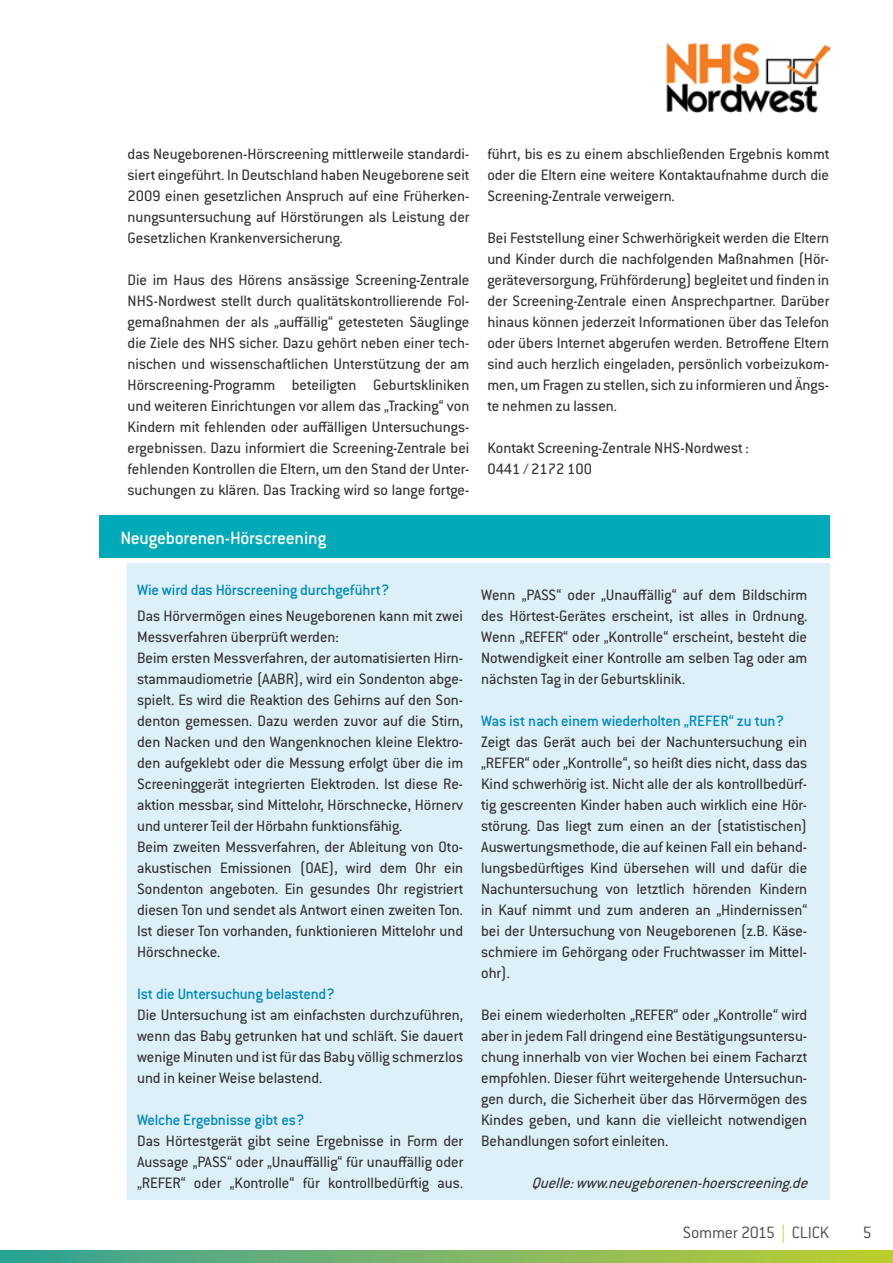
<style>
.page{position:relative;width:893px;height:1263px;background:#fff}
.page>*{position:absolute;margin:0;border:0;box-sizing:border-box;transform-origin:0 0}
.Introtext{font:500 19.5px "Conduit ITC Pro";letter-spacing:-.015em;color:#fff}
.t1{font:300 18px "Conduit ITC Pro";letter-spacing:-.02em;color:#4b4c4d}
.Fließ{font:16.5px/21px "Conduit ITC Pro";color:#312f30;text-align:justify}
.Hervorhebung_fleiß_b{font:500 16.5px "Conduit ITC Pro";letter-spacing:-.015em;color:#008bc0}
.Fließ-2{font:italic 16.5px "Conduit ITC Pro";color:#312f30}
.s1{color:#bdcf29}
</style>
<div class="page">
<svg style="left:0;top:1250px;width:893px;height:13px;background:#7bb665"></svg>
<div style="left:127px;top:563px;width:702px;height:637px;background:#ddeff7"></div>
<div style="left:99px;top:516px;width:730px;height:42px;background:#00aab8"></div>
<img style="left:666px;top:42px;width:163px;height:71px">
<p class="Fließ" style="left:128px;top:143px;width:343px">das Neugeborenen-Hörscreening mittlerweile standardi&shy;siert eingeführt. In Deutschland haben Neugeborene seit 2009 einen gesetzlichen Anspruch auf eine Früherken&shy;nungsuntersuchung auf Hörstörungen als Leistung der Gesetzlichen Krankenversicherung.</p>
<p class="Fließ" style="left:128px;top:269px;width:343px">Die im Haus des Hörens ansässige Screening-Zentrale NHS-Nordwest stellt durch qualitätskontrollierende Fol&shy;gemaßnahmen der als „auffällig“ getesteten Säuglinge die Ziele des NHS sicher. Dazu gehört neben einer tech&shy;nischen und wissenschaftlichen Unterstützung der am Hörscreening-Programm beteiligten Geburtskliniken und weiteren Einrichtungen vor allem das „Tracking“ von Kindern mit fehlenden oder auffälligen Untersuchungs&shy;ergebnissen. Dazu informiert die Screening-Zentrale bei fehlenden Kontrollen die Eltern, um den Stand der Unter&shy;suchungen zu klären. Das Tracking wird so lange fortge-</p>
<p class="Fließ" style="left:487px;top:143px;width:343px">führt, bis es zu einem abschließenden Ergebnis kommt oder die Eltern eine weitere Kontaktaufnahme durch die Screening-Zentrale verweigern.</p>
<p class="Fließ" style="left:487px;top:227px;width:343px">Bei Feststellung einer Schwerhörigkeit werden die Eltern und Kinder durch die nachfolgenden Maßnahmen (Hör&shy;geräteversorgung, Frühförderung) begleitet und finden in der Screening-Zentrale einen Ansprechpartner. Darüber hinaus können jederzeit Informationen über das Telefon oder übers Internet abgerufen werden. Betroffene Eltern sind auch herzlich eingeladen, persönlich vorbeizukom&shy;men, um Fragen zu stellen, sich zu informieren und Ängs&shy;te nehmen zu lassen.</p>
<p class="Fließ" style="left:487px;top:437px;width:263px">Kontakt Screening-Zentrale NHS-Nordwest :</p>
<p class="Fließ" style="left:487px;top:458px;width:106px">0441 / 2172 100</p>
<p class="Introtext" style="left:120px;top:526px;width:207px">Neugeborenen-Hörscreening</p>
<p class="Hervorhebung_fleiß_b" style="left:137px;top:581px;width:254px">Wie wird das Hörscreening durchgeführt?</p>
<p class="Fließ" style="left:137px;top:605px;width:328px">Das Hörvermögen eines Neugeborenen kann mit zwei<br>Messverfahren überprüft werden:</p>
<p class="Fließ" style="left:137px;top:647px;width:328px">Beim ersten Messverfahren, der automatisierten Hirn&shy;stammaudiometrie (AABR), wird ein Sondenton abge&shy;spielt. Es wird die Reaktion des Gehirns auf den Son&shy;denton gemessen. Dazu werden zuvor auf die Stirn, den Nacken und den Wangenknochen kleine Elektro&shy;den aufgeklebt oder die Messung erfolgt über die im Screeninggerät integrierten Elektroden. Ist diese Re&shy;aktion messbar, sind Mittelohr, Hörschnecke, Hörnerv und unterer Teil der Hörbahn funktionsfähig.</p>
<p class="Fließ" style="left:137px;top:836px;width:328px">Beim zweiten Messverfahren, der Ableitung von Oto&shy;akustischen Emissionen (OAE), wird dem Ohr ein Sondenton angeboten. Ein gesundes Ohr registriert diesen Ton und sendet als Antwort einen zweiten Ton.<br>Ist dieser Ton vorhanden, funktionieren Mittelohr und Hörschnecke.</p>
<p class="Hervorhebung_fleiß_b" style="left:137px;top:985px;width:199px">Ist die Untersuchung belastend?</p>
<p class="Fließ" style="left:137px;top:1004px;width:328px">Die Untersuchung ist am einfachsten durchzuführen, wenn das Baby getrunken hat und schläft. Sie dauert wenige Minuten und ist für das Baby völlig schmerzlos und in keiner Weise belastend.</p>
<p class="Hervorhebung_fleiß_b" style="left:137px;top:1111px;width:169px">Welche Ergebnisse gibt es?</p>
<p class="Fließ" style="left:137px;top:1130px;width:328px">Das Hörtestgerät gibt seine Ergebnisse in Form der Aussage „PASS“ oder „Unauffällig“ für unauffällig oder „REFER“ oder „Kontrolle“ für kontrollbedürftig aus.</p>
<p class="Fließ" style="left:481px;top:584px;width:328px">Wenn „PASS“ oder „Unauffällig“ auf dem Bildschirm des Hörtest-Gerätes erscheint, ist alles in Ordnung.<br>Wenn „REFER“ oder „Kontrolle“ erscheint, besteht die Notwendigkeit einer Kontrolle am selben Tag oder am nächsten Tag in der Geburtsklinik.</p>
<p class="Hervorhebung_fleiß_b" style="left:481px;top:712px;width:304px">Was ist nach einem wiederholten „REFER“ zu tun?</p>
<p class="Fließ" style="left:481px;top:731px;width:328px">Zeigt das Gerät auch bei der Nachuntersuchung ein „REFER“ oder „Kontrolle“, so heißt dies nicht, dass das Kind schwerhörig ist. Nicht alle der als kontrollbedürf&shy;tig gescreenten Kinder haben auch wirklich eine Hör&shy;störung. Das liegt zum einen an der (statistischen)<br>Auswertungsmethode, die auf keinen Fall ein behand&shy;lungsbedürftiges Kind übersehen will und dafür die Nachuntersuchung von letztlich hörenden Kindern in Kauf nimmt und zum anderen an „Hindernissen“ bei der Untersuchung von Neugeborenen (z.B. Käse&shy;schmiere im Gehörgang oder Fruchtwasser im Mittel&shy;ohr).</p>
<p class="Fließ" style="left:481px;top:1004px;width:328px">Bei einem wiederholten „REFER“ oder „Kontrolle“ wird aber in jedem Fall dringend eine Bestätigungsuntersu&shy;chung innerhalb von vier Wochen bei einem Facharzt empfohlen. Dieser führt weitergehende Untersuchun&shy;gen durch, die Sicherheit über das Hörvermögen des Kindes geben, und kann die vielleicht notwendigen Behandlungen sofort einleiten.</p>
<p class="Fließ-2" style="left:531px;top:1174px;width:282px">Quelle:www.neugeborenen-hoerscreening.de</p>
<p class="t1" style="left:683px;top:1223px;width:148px">Sommer 2015 <span class="s1">|</span> CLICK</p>
<p class="t1" style="left:862px;top:1223px;width:11px">5</p>
</div>
